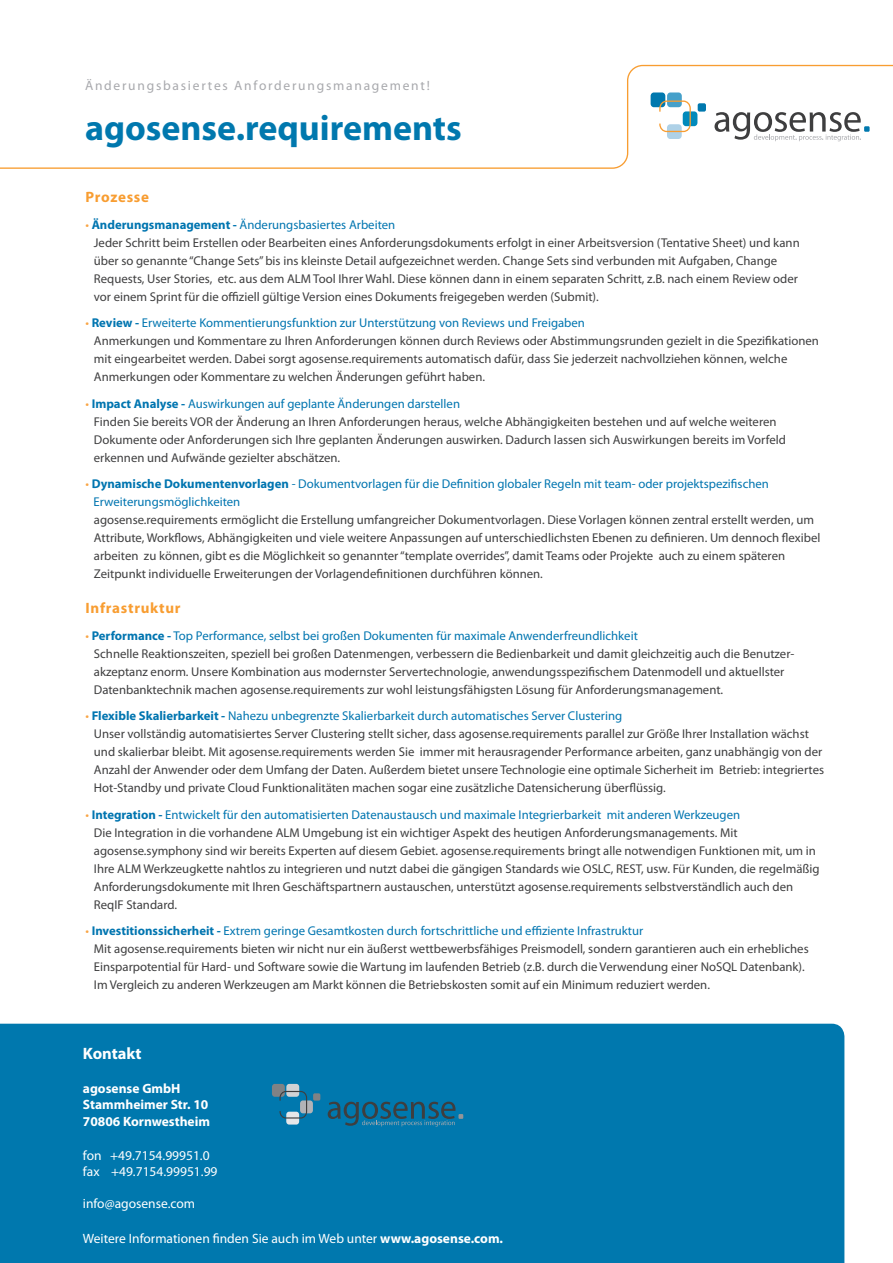
<style>
.page{position:relative;width:893px;height:1263px;background:#fff}
.page>*{position:absolute;margin:0;border:0;box-sizing:border-box;transform-origin:0 0}
.t1{font:700 36px "Myriad Pro";color:#0078ae}
.t2{font:700 16.5px "Myriad Pro";color:#fff}
.t3{font:700 15px "Myriad Pro";letter-spacing:.05em;color:#f89d31}
.t4{font:13.5px "Myriad Pro";color:#fff}
.t5{font:700 13.5px "Myriad Pro";color:#fff}
.t6{font:13.5px "Myriad Pro";letter-spacing:.13em;color:#a8a9ad}
.t7{font:12.75px/18px "Myriad Pro";color:#3e3e3f}
.t8{font:12.75px "Myriad Pro";color:#0075b0}
.s1{color:#f9a546}
.s2{font-weight:700}
</style>
<div class="page">
<svg style="left:0;top:65px;width:893px;height:104px"></svg>
<div style="left:651px;top:92px;width:14px;height:15px;background:#0078ae;border-radius:3px"></div>
<div style="left:667px;top:92px;width:15px;height:15px;background:#45a0ca;border-radius:3px"></div>
<div style="left:683px;top:111px;width:14px;height:15px;background:#018abb;border-radius:3px"></div>
<svg style="left:667px;top:124px;width:15px;height:15px"></svg>
<div style="left:698px;top:103px;width:8px;height:9px;background:#0078ae;border-radius:2px"></div>
<svg style="left:659px;top:101px;width:32px;height:31px"></svg>
<svg style="left:714px;top:112px;width:156px;height:29px"></svg>
<div style="left:0;top:1024px;width:844px;height:239px;background:#0078ae"></div>
<svg style="left:328px;top:1102px;width:135px;height:24px;background:#18698e"></svg>
<div style="left:272px;top:1084px;width:13px;height:13px;background:#808285;border-radius:3px"></div>
<svg style="left:286px;top:1084px;width:13px;height:13px"></svg>
<svg style="left:300px;top:1100px;width:13px;height:13px"></svg>
<svg style="left:286px;top:1112px;width:13px;height:12px"></svg>
<div style="left:313px;top:1093px;width:7px;height:7px;background:#808285;border-radius:2px"></div>
<svg style="left:279px;top:1091px;width:28px;height:27px"></svg>
<p class="t6" style="left:85px;top:77px;width:346px">Änderungsbasiertes Anforderungsmanagement!</p>
<h1 class="t1" style="left:85px;top:105px;width:378px">agosense.requirements</h1>
<p class="t3" style="left:85px;top:187px;width:65px">Prozesse</p>
<p class="t8" style="left:85px;top:217px;width:311px"><span class="s1">•</span> <span class="s2">Änderungsmanagement -</span> Änderungsbasiertes Arbeiten</p>
<p class="t7" style="left:94px;top:233px;width:707px">Jeder Schritt beim Erstellen oder Bearbeiten eines Anforderungsdokuments erfolgt in einer Arbeitsversion (Tentative Sheet) und kann über so genannte “Change Sets” bis ins kleinste Detail aufgezeichnet werden. Change Sets sind verbunden mit Aufgaben, Change Requests, User Stories, etc. aus dem ALM Tool Ihrer Wahl. Diese können dann in einem separaten Schritt, z.B. nach einem Review oder vor einem Sprint für die offiziell gültige Version eines Dokuments freigegeben werden (Submit).</p>
<p class="t8" style="left:85px;top:315px;width:501px"><span class="s1">•</span> <span class="s2">Review -</span> Erweiterte Kommentierungsfunktion zur Unterstützung von Reviews und Freigaben</p>
<p class="t7" style="left:94px;top:332px;width:727px">Anmerkungen und Kommentare zu Ihren Anforderungen können durch Reviews oder Abstimmungsrunden gezielt in die Spezifikationen mit eingearbeitet werden. Dabei sorgt agosense.requirements automatisch dafür, dass Sie jederzeit nachvollziehen können, welche<br>Anmerkungen oder Kommentare zu welchen Änderungen geführt haben.</p>
<p class="t8" style="left:85px;top:396px;width:376px"><span class="s1">•</span> <span class="s2">Impact Analyse -</span> Auswirkungen auf geplante Änderungen darstellen</p>
<p class="t7" style="left:94px;top:412px;width:694px">Finden Sie bereits VOR der Änderung an Ihren Anforderungen heraus, welche Abhängigkeiten bestehen und auf welche weiteren<br>Dokumente oder Anforderungen sich Ihre geplanten Änderungen auswirken. Dadurch lassen sich Auswirkungen bereits im Vorfeld erkennen und Aufwände gezielter abschätzen.</p>
<p class="t8" style="left:85px;top:476px;width:685px"><span class="s1">•</span> <span class="s2">Dynamische Dokumentenvorlagen</span> - Dokumentvorlagen für die Definition globaler Regeln mit team- oder projektspezifischen</p>
<p class="t8" style="left:94px;top:494px;width:148px">Erweiterungsmöglichkeiten</p>
<p class="t7" style="left:94px;top:511px;width:728px">agosense.requirements ermöglicht die Erstellung umfangreicher Dokumentvorlagen. Diese Vorlagen können zentral erstellt werden, um Attribute, Workflows, Abhängigkeiten und viele weitere Anpassungen auf unterschiedlichsten Ebenen zu definieren. Um dennoch flexibel arbeiten zu können, gibt es die Möglichkeit so genannter “template overrides”, damit Teams oder Projekte auch zu einem späteren Zeitpunkt individuelle Erweiterungen der Vorlagendefinitionen durchführen können.</p>
<p class="t3" style="left:85px;top:598px;width:97px">Infrastruktur</p>
<p class="t8" style="left:85px;top:628px;width:554px"><span class="s1">•</span> <span class="s2">Performance -</span> Top Performance, selbst bei großen Dokumenten für maximale Anwenderfreundlichkeit</p>
<p class="t7" style="left:94px;top:644px;width:702px">Schnelle Reaktionszeiten, speziell bei großen Datenmengen, verbessern die Bedienbarkeit und damit gleichzeitig auch die Benutzer&shy;akzeptanz enorm. Unsere Kombination aus modernster Servertechnologie, anwendungsspezifischem Datenmodell und aktuellster<br>Datenbanktechnik machen agosense.requirements zur wohl leistungsfähigsten Lösung für Anforderungsmanagement.</p>
<p class="t8" style="left:85px;top:708px;width:538px"><span class="s1">•</span> <span class="s2">Flexible Skalierbarkeit -</span> Nahezu unbegrenzte Skalierbarkeit durch automatisches Server Clustering</p>
<p class="t7" style="left:94px;top:725px;width:732px">Unser vollständig automatisiertes Server Clustering stellt sicher, dass agosense.requirements parallel zur Größe Ihrer Installation wächst und skalierbar bleibt. Mit agosense.requirements werden Sie immer mit herausragender Performance arbeiten, ganz unabhängig von der Anzahl der Anwender oder dem Umfang der Daten. Außerdem bietet unsere Technologie eine optimale Sicherheit im Betrieb: integriertes Hot-Standby und private Cloud Funktionalitäten machen sogar eine zusätzliche Datensicherung überflüssig.</p>
<p class="t8" style="left:85px;top:807px;width:656px"><span class="s1">•</span> <span class="s2">Integration -</span> Entwickelt für den automatisierten Datenaustausch und maximale Integrierbarkeit mit anderen Werkzeugen</p>
<p class="t7" style="left:94px;top:823px;width:727px">Die Integration in die vorhandene ALM Umgebung ist ein wichtiger Aspekt des heutigen Anforderungsmanagements. Mit agosense.symphony sind wir bereits Experten auf diesem Gebiet. agosense.requirements bringt alle notwendigen Funktionen mit, um in Ihre ALM Werkzeugkette nahtlos zu integrieren und nutzt dabei die gängigen Standards wie OSLC, REST, usw. Für Kunden, die regelmäßig Anforderungsdokumente mit Ihren Geschäftspartnern austauschen, unterstützt agosense.requirements selbstverständlich auch den ReqIF Standard.</p>
<p class="t8" style="left:85px;top:923px;width:559px"><span class="s1">•</span> <span class="s2">Investitionssicherheit -</span> Extrem geringe Gesamtkosten durch fortschrittliche und effiziente Infrastruktur</p>
<p class="t7" style="left:94px;top:940px;width:716px">Mit agosense.requirements bieten wir nicht nur ein äußerst wettbewerbsfähiges Preismodell, sondern garantieren auch ein erhebliches<br>Einsparpotential für Hard- und Software sowie die Wartung im laufenden Betrieb (z.B. durch die Verwendung einer NoSQL Datenbank).<br>Im Vergleich zu anderen Werkzeugen am Markt können die Betriebskosten somit auf ein Minimum reduziert werden.</p>
<p class="t2" style="left:83px;top:1043px;width:60px">Kontakt</p>
<p class="t5" style="left:83px;top:1080px;width:99px">agosense GmbH</p>
<p class="t5" style="left:83px;top:1096px;width:127px">Stammheimer Str. 10</p>
<p class="t5" style="left:83px;top:1112px;width:129px">70806 Kornwestheim</p>
<p class="t4" style="left:83px;top:1147px;width:128px">fon +49.7154.99951.0</p>
<p class="t4" style="left:83px;top:1163px;width:136px">fax +49.7154.99951.99</p>
<p class="t4" style="left:83px;top:1195px;width:114px">info@agosense.com</p>
<p class="t4" style="left:83px;top:1230px;width:422px">Weitere Informationen finden Sie auch im Web unter <span class="s2">www.agosense.com.</span></p>
</div>
